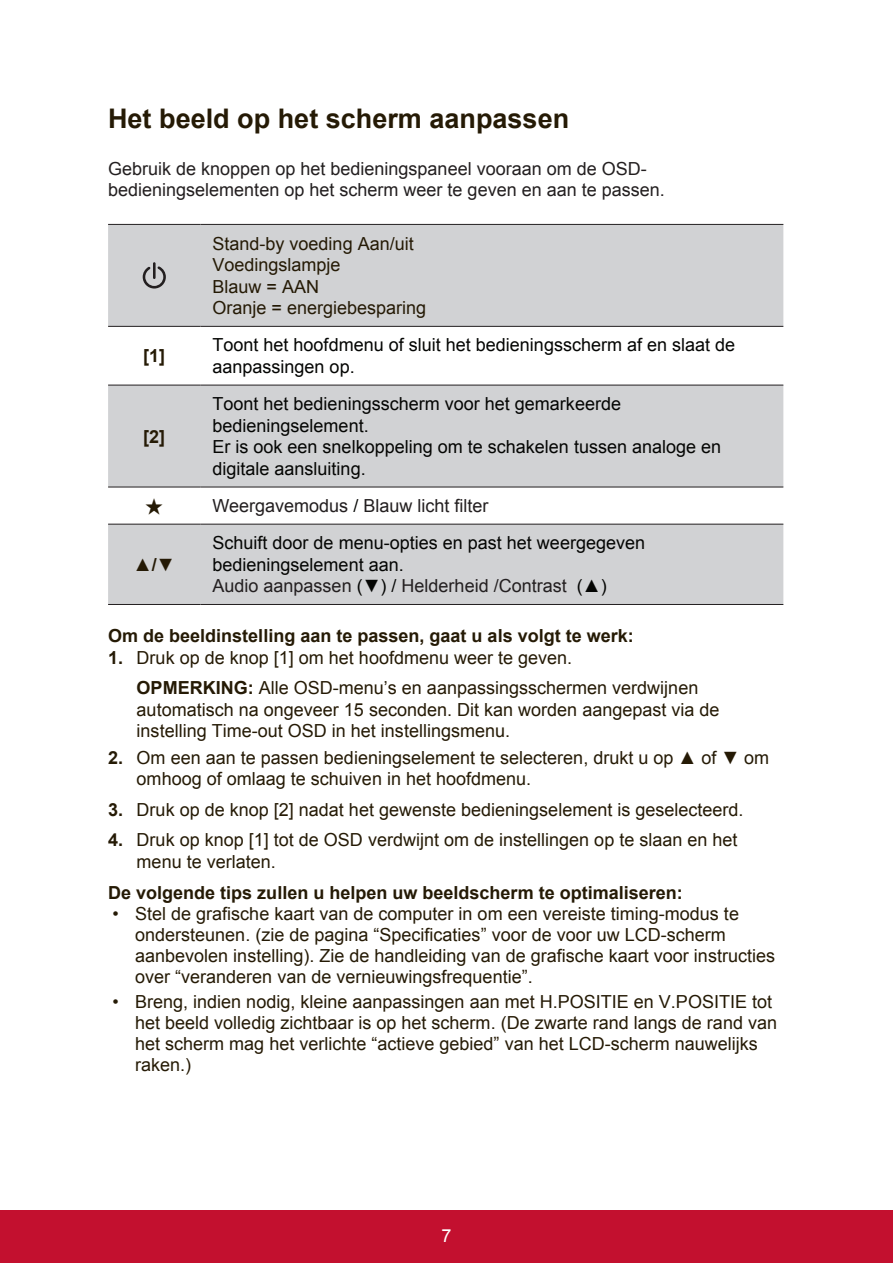
<style>
.page{position:relative;width:893px;height:1263px;background:#fff}
.page>*{position:absolute;margin:0;border:0;box-sizing:border-box;transform-origin:0 0}
.t1{font:700 27px "Arial";color:#251a05}
.t2{font:18px/21.6px "Arial";color:#251a05}
.t3{font:18px/21.6px "Arial";color:#040503}
.t4{font:18px/21.6px "Arial";color:#231f20}
.t5{font:700 18px "Arial";color:#251a05}
.t6{font:18px "Arial";color:#fff}
.t7{font:18px "DFN Hei W9 WIN BF";color:#251a05}
.s1{color:#040503}
.s2{color:#231f20}
.s3{font-weight:700}
</style>
<div class="page">
<div style="left:0;top:1210px;width:892px;height:53px;background:#c3102f"></div>
<svg style="left:108px;top:225px;width:675px;height:379px;fill:#d1d2d4"></svg>
<hr style="left:108px;top:224px;width:92px;height:1px;background:#231f20">
<hr style="left:200px;top:224px;width:583px;height:1px;background:#231f20">
<hr style="left:108px;top:326px;width:92px;height:1px;background:#231f20">
<hr style="left:200px;top:326px;width:583px;height:1px;background:#231f20">
<hr style="left:108px;top:385px;width:92px;height:1px;background:#231f20">
<hr style="left:200px;top:385px;width:583px;height:1px;background:#231f20">
<hr style="left:108px;top:486px;width:92px;height:1px;background:#231f20">
<hr style="left:200px;top:486px;width:583px;height:1px;background:#231f20">
<hr style="left:108px;top:524px;width:92px;height:1px;background:#231f20">
<hr style="left:200px;top:524px;width:583px;height:1px;background:#231f20">
<hr style="left:108px;top:604px;width:92px;height:1px;background:#231f20">
<hr style="left:200px;top:604px;width:583px;height:1px;background:#231f20">
<svg style="left:143px;top:262px;width:23px;height:26px"></svg>
<h1 class="t1" style="left:108px;top:100px;width:462px">Het beeld op het scherm aanpassen</h1>
<p class="t4" style="left:108px;top:158px;width:558px">Gebruik de knoppen op het bedieningspaneel vooraan om de OSD&shy;bedieningselementen op het scherm weer te geven en aan te passen.</p>
<p class="t2" style="left:212px;top:233px;width:215px">Stand-by voeding Aan/uit<br>Voedingslampje<br>Blauw = AAN<br>Oranje = energiebesparing</p>
<p class="t5" style="left:143px;top:344px;width:23px">[1]</p>
<p class="t3" style="left:212px;top:334px;width:524px">Toont het hoofdmenu of sluit het bedieningsscherm af en slaat de aanpassingen op.</p>
<p class="t5" style="left:143px;top:424px;width:23px">[2]</p>
<p class="t3" style="left:212px;top:393px;width:510px">Toont het bedieningsscherm voor het gemarkeerde bedieningselement.<br>Er is ook een snelkoppeling om te schakelen tussen analoge en digitale aansluiting.</p>
<p class="t7" style="left:145px;top:497px;width:19px">★</p>
<p class="t4" style="left:212px;top:495px;width:277px">Weergavemodus <span class="s1">/</span> Blauw licht filter</p>
<p class="t3" style="left:212px;top:532px;width:434px">Schuift door de menu-opties en past het weergegeven bedieningselement aan.<br><span class="s2">Audio aanpassen</span> (▼) / <span class="s2">Helderheid /Contrast</span> (▲)</p>
<p class="t5" style="left:108px;top:623px;width:527px">Om de beeldinstelling aan te passen, gaat u als volgt te werk:</p>
<p class="t2" style="left:137px;top:642px;width:563px;line-height:30.6px;text-indent:-28px"><span class="s3">1.</span> Druk op de knop [1] om het hoofdmenu weer te geven.<br><span class="s3">OPMERKING:</span> Alle OSD-menu’s en aanpassingsschermen verdwijnen</p>
<p class="t2" style="left:137px;top:699px;width:584px">automatisch na ongeveer 15 seconden. Dit kan worden aangepast via de instelling Time-out OSD in het instellingsmenu.</p>
<p class="t2" style="left:137px;top:746px;width:633px;text-indent:-28px"><span class="s3">2.</span> Om een aan te passen bedieningselement te selecteren, drukt u op ▲ of ▼ om omhoog of omlaag te schuiven in het hoofdmenu.</p>
<p class="t2" style="left:108px;top:799px;width:636px"><span class="s3">3.</span> Druk op de knop [2] nadat het gewenste bedieningselement is geselecteerd.</p>
<p class="t2" style="left:137px;top:829px;width:602px;text-indent:-28px"><span class="s3">4.</span> Druk op knop [1] tot de OSD verdwijnt om de instellingen op te slaan en het menu te verlaten.</p>
<p class="t5" style="left:108px;top:880px;width:576px">De volgende tips zullen u helpen uw beeldscherm te optimaliseren:</p>
<p class="t2" style="left:135px;top:903px;width:641px;line-height:21px;text-indent:-22px">• Stel de grafische kaart van de computer in om een vereiste timing-modus te ondersteunen. (zie de pagina “Specificaties” voor de voor uw LCD-scherm aanbevolen instelling). Zie de handleiding van de grafische kaart voor instructies over “veranderen van de vernieuwingsfrequentie”.</p>
<p class="t2" style="left:135px;top:991px;width:643px;line-height:21px;text-indent:-22px">• Breng, indien nodig, kleine aanpassingen aan met H.POSITIE en V.POSITIE tot het beeld volledig zichtbaar is op het scherm. (De zwarte rand langs de rand van het scherm mag het verlichte “actieve gebied” van het LCD-scherm nauwelijks raken.)</p>
<p class="t5" style="left:134px;top:552px;width:42px">▲/▼</p>
<p class="t6" style="left:441px;top:1223px;width:12px">7</p>
</div>
